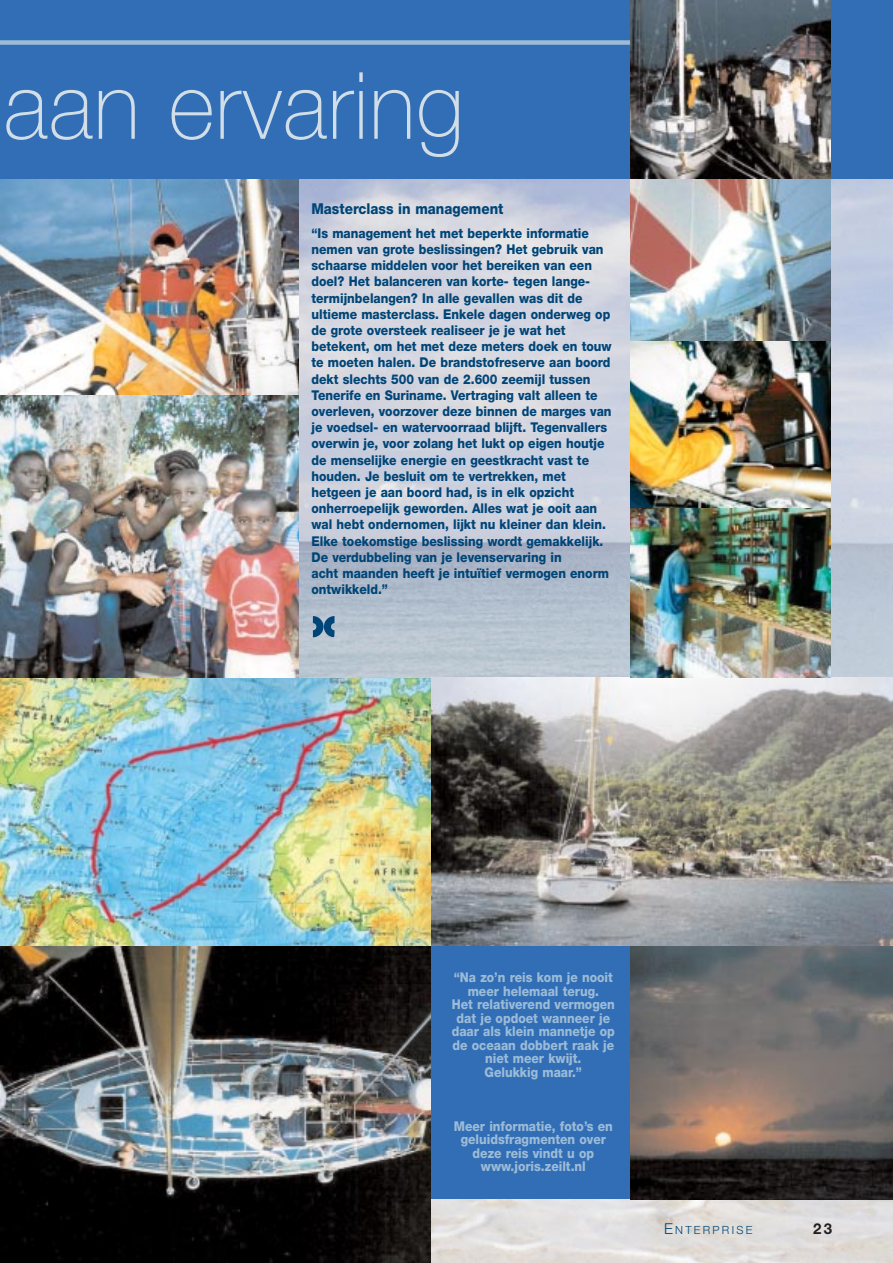
<style>
.page{position:relative;width:893px;height:1263px;background:#fff}
.page>*{position:absolute;margin:0;border:0;box-sizing:border-box;transform-origin:0 0}
.t1{font:100 93px "Helvetica Neue";letter-spacing:.01em;color:#d1dee7;scale:.95 1}
.t2{font:800 15px "Helvetica Neue";color:#004577;scale:.9 1}
.t3{font:700 15px "Helvetica Neue";color:#231f1f}
.t4{font:800 13.5px/16.2px "Helvetica Neue";color:#004577;scale:.9 1}
.t5{font:800 13.5px/13.5px "Helvetica Neue";color:#9cbbd7;text-align:center;scale:.9 1}
.t6{font:300 11.25px "Helvetica Neue";letter-spacing:.2em;color:#004577}
.s1{font-size:15px}
</style>
<div class="page">
<img style="left:0;top:179px;width:892px;height:1084px">
<svg style="left:313px;top:616px;width:21px;height:21px"></svg>
<img style="left:430px;top:678px;width:462px;height:268px">
<img style="left:630px;top:946px;width:262px;height:253px">
<div style="left:430px;top:946px;width:200px;height:253px;background:#316eb6"></div>
<img style="left:0;top:179px;width:298px;height:499px">
<img style="left:630px;top:179px;width:200px;height:163px">
<img style="left:630px;top:342px;width:200px;height:166px">
<img style="left:630px;top:508px;width:200px;height:170px">
<div style="left:0;top:0;width:892px;height:179px;background:#316eb6"></div>
<div style="left:0;top:40px;width:829px;height:5px;background:#9cbbd7"></div>
<img style="left:630px;top:0;width:200px;height:179px">
<img style="left:1px;top:678px;width:429px;height:268px">
<img style="left:1px;top:946px;width:429px;height:317px">
<h1 class="t1" style="left:4px;top:72px;width:486px">aan ervaring</h1>
<p class="t2" style="left:311px;top:203px;width:215px">Masterclass in management</p>
<p class="t4" style="left:311px;top:226px;width:335px">“Is management het met beperkte informatie nemen van grote beslissingen? Het gebruik van schaarse middelen voor het bereiken van een doel? Het balanceren van korte- tegen lange&shy;termijnbelangen? In alle gevallen was dit de ultieme masterclass. Enkele dagen onderweg op de grote oversteek realiseer je je wat het betekent, om het met deze meters doek en touw te moeten halen. De brandstofreserve aan boord dekt slechts 500 van de 2.600 zeemijl tussen Tenerife en Suriname. Vertraging valt alleen te overleven, voorzover deze binnen de marges van je voedsel- en watervoorraad blijft. Tegenvallers overwin je, voor zolang het lukt op eigen houtje de menselijke energie en geestkracht vast te houden. Je besluit om te vertrekken, met hetgeen je aan boord had, is in elk opzicht onherroepelijk geworden. Alles wat je ooit aan wal hebt ondernomen, lijkt nu kleiner dan klein.<br>Elke toekomstige beslissing wordt gemakkelijk.<br>De verdubbeling van je levenservaring in<br>acht maanden heeft je intuïtief vermogen enorm ontwikkeld.”</p>
<p class="t5" style="left:451px;top:972px;width:183px">“Na zo’n reis kom je nooit meer helemaal terug.<br>Het relativerend vermogen dat je opdoet wanneer je daar als klein mannetje op de oceaan dobbert raak je niet meer kwijt.<br>Gelukkig maar.”</p>
<p class="t5" style="left:454px;top:1120px;width:178px">Meer informatie, foto’s en geluidsfragmenten over deze reis vindt u op www.joris.zeilt.nl</p>
<p class="t6" style="left:664px;top:1226px;width:90px"><span class="s1">E</span>NTERPRISE</p>
<p class="t3" style="left:813px;top:1223px;width:20px">23</p>
</div>
